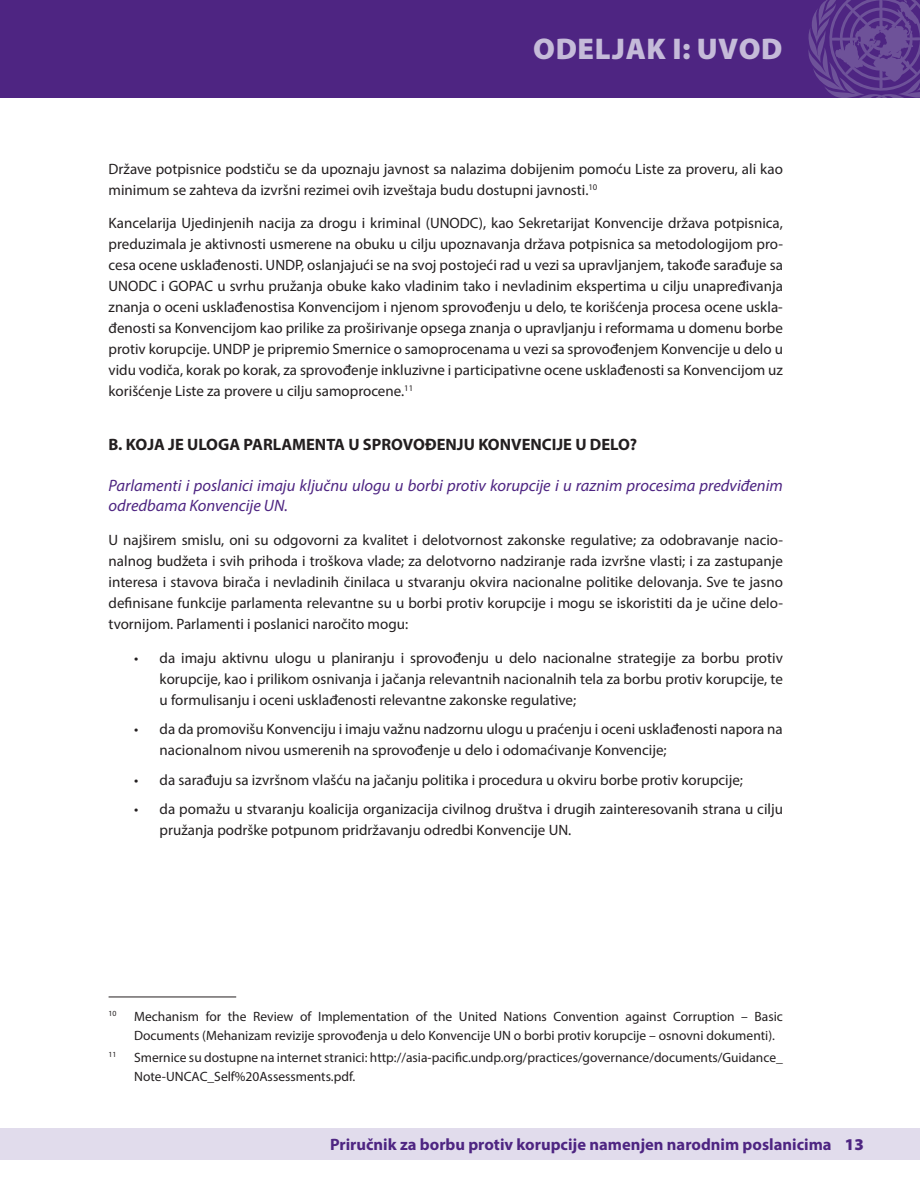
<style>
.page{position:relative;width:920px;height:1190px;background:#fff}
.page>*{position:absolute;margin:0;border:0;box-sizing:border-box;transform-origin:0 0}
.t1{font:900 30px "Myriad Pro";letter-spacing:.02em;color:#c5bbd9}
.t2{font:italic 16.5px/19.8px "Myriad Pro";color:#4e2582}
.t3{font:700 16.5px "Myriad Pro";color:#4e2582}
.t4{font:700 16.5px "Myriad Pro";color:#231f20}
.t5{font:15px/21px "Myriad Pro";color:#231f20}
.t6{font:13.5px/19.5px "Myriad Pro";color:#231f20}
.t7{font:7.8px "Myriad Pro";color:#231f20}
.s1{font-weight:900}
</style>
<div class="page">
<div style="left:0;top:1128px;width:919px;height:31px;background:#e1dcec"></div>
<div style="left:0;top:0;width:919px;height:98px;background:#4e2582"></div>
<hr style="left:109px;top:996px;width:127px;height:1px;background:#231f20">
<svg style="left:808px;top:0;width:112px;height:98px"></svg>
<h1 class="t1" style="left:533px;top:29px;width:251px">ODELJAK I: UVOD</h1>
<p class="t5" style="left:109px;top:158px;width:675px">Države potpisnice podstiču se da upoznaju javnost sa nalazima dobijenim pomoću Liste za proveru, ali kao minimum se zahteva da izvršni rezimei ovih izveštaja budu dostupni javnosti.<sup>10</sup></p>
<p class="t5" style="left:109px;top:212px;width:676px;text-align:justify">Kancelarija Ujedinjenih nacija za drogu i kriminal (UNODC), kao Sekretarijat Konvencije država potpisnica, preduzimala je aktivnosti usmerene na obuku u cilju upoznavanja država potpisnica sa metodologijom pro&shy;cesa ocene usklađenosti. UNDP, oslanjajući se na svoj postojeći rad u vezi sa upravljanjem, takođe sarađuje sa UNODC i GOPAC u svrhu pružanja obuke kako vladinim tako i nevladinim ekspertima u cilju unapređivanja znanja o oceni usklađenostisa Konvencijom i njenom sprovođenju u delo, te korišćenja procesa ocene uskla&shy;đenosti sa Konvencijom kao prilike za proširivanje opsega znanja o upravljanju i reformama u domenu borbe protiv korupcije. UNDP je pripremio Smernice o samoprocenama u vezi sa sprovođenjem Konvencije u delo u vidu vodiča, korak po korak, za sprovođenje inkluzivne i participativne ocene usklađenosti sa Konvencijom uz korišćenje Liste za provere u cilju samoprocene.<sup>11</sup></p>
<p class="t4" style="left:109px;top:434px;width:530px">B. KOJA JE ULOGA PARLAMENTA U SPROVOĐENJU KONVENCIJE U DELO?</p>
<p class="t2" style="left:109px;top:475px;width:675px">Parlamenti i poslanici imaju ključnu ulogu u borbi protiv korupcije i u raznim procesima predviđenim odredbama Konvencije UN.</p>
<p class="t5" style="left:109px;top:529px;width:675px;text-align:justify">U najširem smislu, oni su odgovorni za kvalitet i delotvornost zakonske regulative; za odobravanje nacio&shy;nalnog budžeta i svih prihoda i troškova vlade; za delotvorno nadziranje rada izvršne vlasti; i za zastupanje interesa i stavova birača i nevladinih činilaca u stvaranju okvira nacionalne politike delovanja. Sve te jasno definisane funkcije parlamenta relevantne su u borbi protiv korupcije i mogu se iskoristiti da je učine delo&shy;tvornijom. Parlamenti i poslanici naročito mogu:</p>
<p class="t5" style="left:160px;top:647px;width:624px;text-align:justify;text-indent:-26px">• da imaju aktivnu ulogu u planiranju i sprovođenju u delo nacionalne strategije za borbu protiv korupcije, kao i prilikom osnivanja i jačanja relevantnih nacionalnih tela za borbu protiv korupcije, te u formulisanju i oceni usklađenosti relevantne zakonske regulative;</p>
<p class="t5" style="left:160px;top:718px;width:624px;text-indent:-26px">• da da promovišu Konvenciju i imaju važnu nadzornu ulogu u praćenju i oceni usklađenosti napora na nacionalnom nivou usmerenih na sprovođenje u delo i odomaćivanje Konvencije;</p>
<p class="t5" style="left:134px;top:769px;width:610px">• da sarađuju sa izvršnom vlašću na jačanju politika i procedura u okviru borbe protiv korupcije;</p>
<p class="t5" style="left:160px;top:798px;width:624px;text-indent:-26px">• da pomažu u stvaranju koalicija organizacija civilnog društva i drugih zainteresovanih strana u cilju pružanja podrške potpunom pridržavanju odredbi Konvencije UN.</p>
<p class="t7" style="left:109px;top:1008px;width:10px">10</p>
<p class="t6" style="left:134px;top:1005px;width:650px">Mechanism for the Review of Implementation of the United Nations Convention against Corruption – Basic<br>Documents (Mehanizam revizije sprovođenja u delo Konvencije UN o borbi protiv korupcije – osnovni dokumenti).</p>
<p class="t7" style="left:109px;top:1049px;width:10px">11</p>
<p class="t6" style="left:134px;top:1047px;width:650px">Smernice su dostupne na internet stranici: http://asia-pacific.undp.org/practices/governance/documents/Guidance_<br>Note-UNCAC_Self%20Assessments.pdf.</p>
<p class="t3" style="left:330px;top:1132px;width:535px">Priručnik za borbu protiv korupcije namenjen narodnim poslanicima <span class="s1">13</span></p>
</div>
